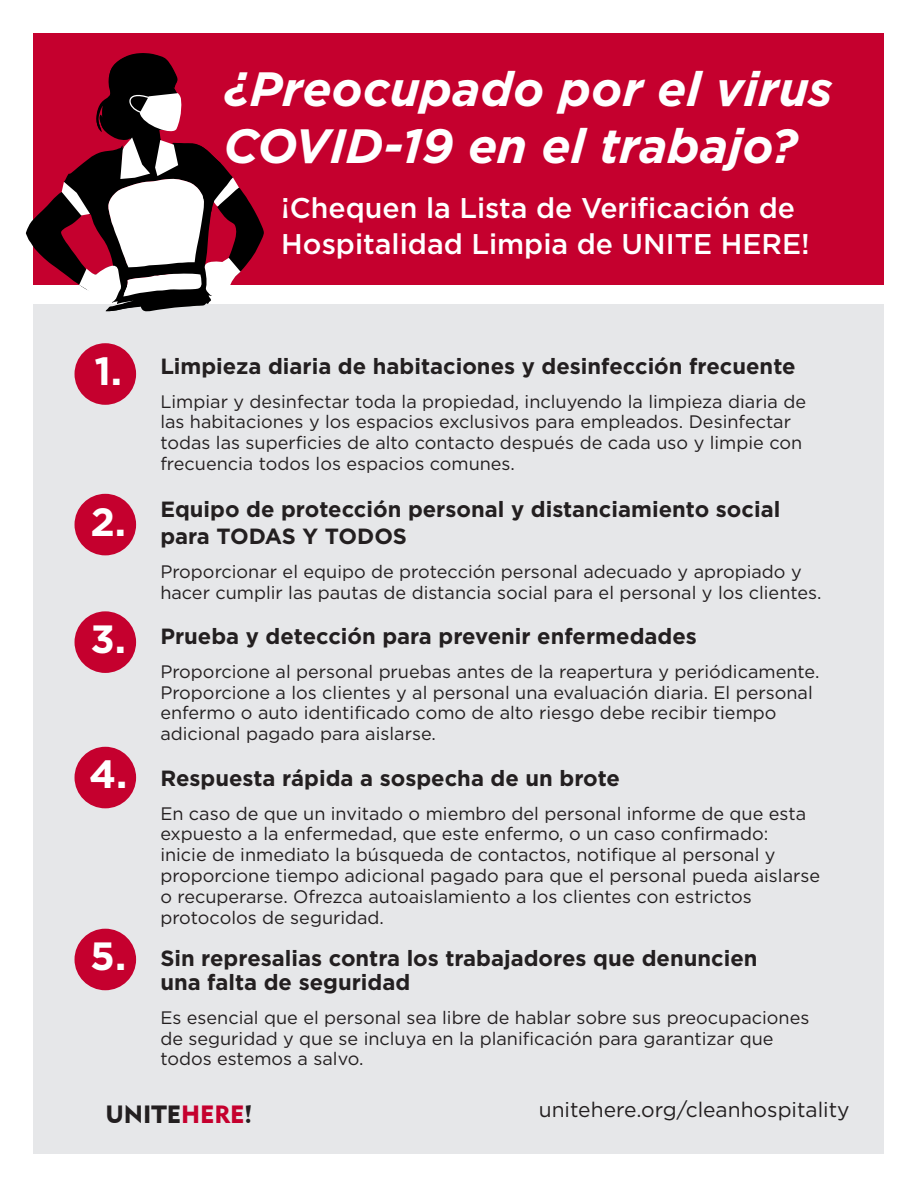
<style>
.page{position:relative;width:918px;height:1188px;background:#fff}
.page>*{position:absolute;margin:0;border:0;box-sizing:border-box;transform-origin:0 0}
.t1{font:italic 700 48.15px/57.8px "Gotham";color:#fff}
.t2{font:700 39.45px "Gotham";color:#fff}
.t3{font:500 28.5px/36px "Gotham";color:#fff}
.t4{font:24.9px "Geometric 415 BT Black A";color:#231f20}
.t5{font:700 22.05px/27px "Gotham";color:#231f20}
.t6{font:21px "Gotham";color:#231f20}
.t7{font:18px/20.9px "Gotham";color:#231f20}
.s1{color:#c5002e}
</style>
<div class="page">
<div style="left:34px;top:305px;width:850px;height:849px;background:#e6e7e9"></div>
<div style="left:34px;top:34px;width:850px;height:251px;background:#c5002e"></div>
<svg style="left:241px;top:190px;width:23px;height:115px"></svg>
<svg style="left:26px;top:52px;width:155px;height:259px"></svg>
<svg style="left:62px;top:89px;width:179px;height:218px"></svg>
<div style="left:75px;top:343px;width:61px;height:62px;background:#c5002e;border-radius:50%"></div>
<div style="left:75px;top:494px;width:61px;height:61px;background:#c5002e;border-radius:50%"></div>
<div style="left:75px;top:611px;width:61px;height:62px;background:#c5002e;border-radius:50%"></div>
<div style="left:75px;top:747px;width:61px;height:61px;background:#c5002e;border-radius:50%"></div>
<div style="left:75px;top:929px;width:61px;height:61px;background:#c5002e;border-radius:50%"></div>
<p class="t1" style="left:224px;top:59px;width:611px">¿Preocupado por el virus<br>COVID-19 en el trabajo?</p>
<p class="t3" style="left:281px;top:189px;width:530px">¡Chequen la Lista de Verificación de<br>Hospitalidad Limpia de UNITE HERE!</p>
<p class="t2" style="left:94px;top:348px;width:29px">1.</p>
<p class="t2" style="left:90px;top:499px;width:37px">2.</p>
<p class="t2" style="left:90px;top:616px;width:37px">3.</p>
<p class="t2" style="left:89px;top:752px;width:40px">4.</p>
<p class="t2" style="left:90px;top:934px;width:38px">5.</p>
<p class="t5" style="left:160px;top:352px;width:637px">Limpieza diaria de habitaciones y desinfección frecuente</p>
<p class="t7" style="left:160px;top:390px;width:647px">Limpiar y desinfectar toda la propiedad, incluyendo la limpieza diaria de las habitaciones y los espacios exclusivos para empleados. Desinfectar todas las superficies de alto contacto después de cada uso y limpie con frecuencia todos los espacios comunes.</p>
<p class="t5" style="left:160px;top:495px;width:621px">Equipo de protección personal y distanciamiento social para TODAS Y TODOS</p>
<p class="t7" style="left:160px;top:561px;width:663px">Proporcionar el equipo de protección personal adecuado y apropiado y hacer cumplir las pautas de distancia social para el personal y los clientes.</p>
<p class="t5" style="left:160px;top:623px;width:538px">Prueba y detección para prevenir enfermedades</p>
<p class="t7" style="left:160px;top:661px;width:661px">Proporcione al personal pruebas antes de la reapertura y periódicamente.<br>Proporcione a los clientes y al personal una evaluación diaria. El personal enfermo o auto identificado como de alto riesgo debe recibir tiempo adicional pagado para aislarse.</p>
<p class="t5" style="left:160px;top:764px;width:461px">Respuesta rápida a sospecha de un brote</p>
<p class="t7" style="left:160px;top:802px;width:661px">En caso de que un invitado o miembro del personal informe de que esta expuesto a la enfermedad, que este enfermo, o un caso confirmado:<br>inicie de inmediato la búsqueda de contactos, notifique al personal y proporcione tiempo adicional pagado para que el personal pueda aislarse o recuperarse. Ofrezca autoaislamiento a los clientes con estrictos protocolos de seguridad.</p>
<p class="t5" style="left:160px;top:945px;width:599px;line-height:24.6px">Sin represalias contra los trabajadores que denuncien una falta de seguridad</p>
<p class="t7" style="left:160px;top:1007px;width:651px">Es esencial que el personal sea libre de hablar sobre sus preocupaciones de seguridad y que se incluya en la planificación para garantizar que todos estemos a salvo.</p>
<p class="t4" style="left:105px;top:1099px;width:148px">UNITE<span class="s1">HERE</span>!</p>
<p class="t6" style="left:539px;top:1098px;width:312px">unitehere.org/cleanhospitality</p>
</div>
